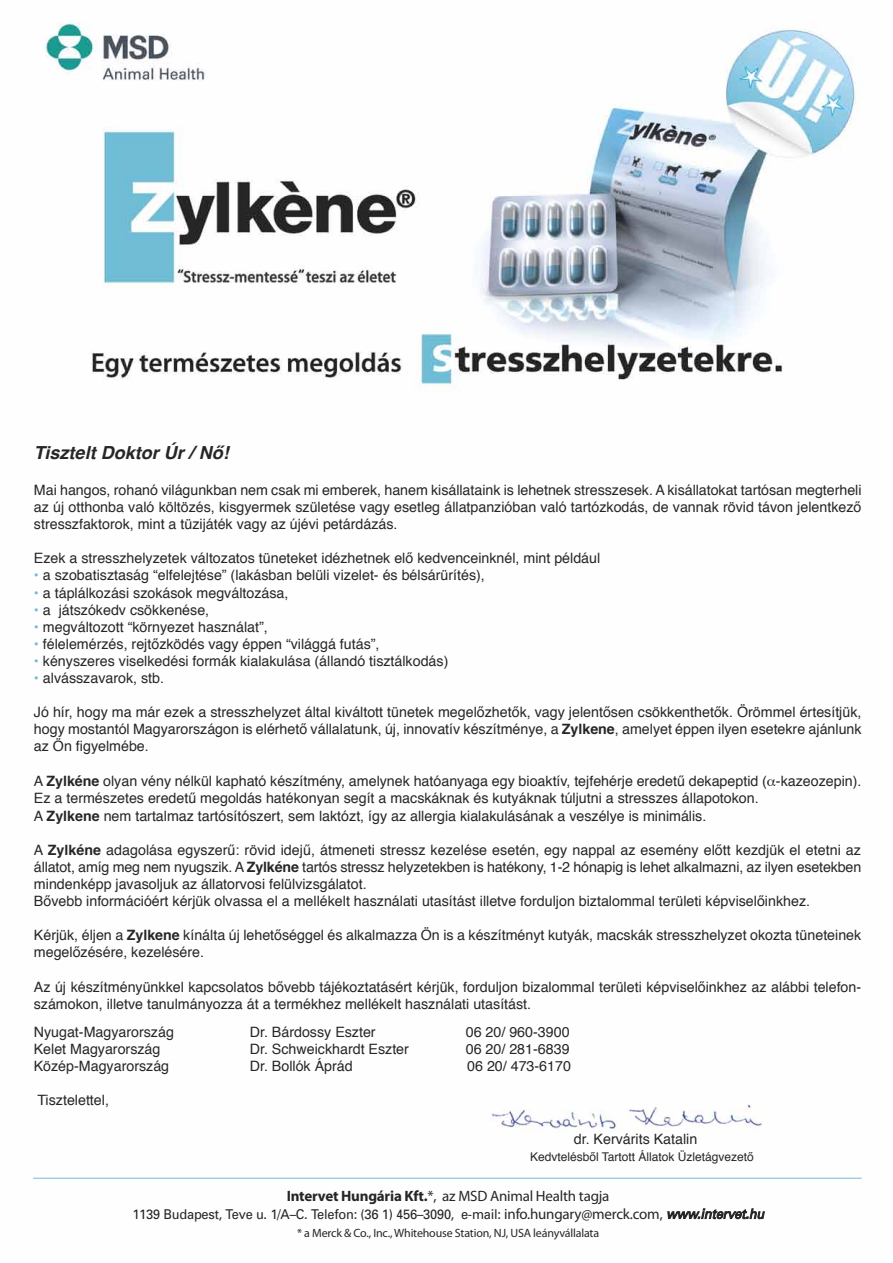
<style>
.page{position:relative;width:893px;height:1263px;background:#fff}
.page>*{position:absolute;margin:0;border:0;box-sizing:border-box;transform-origin:0 0}
.t1{font:italic 700 18px "Helvetica";color:#272627}
.t2{font:15px "Myriad Pro";letter-spacing:-.015em;color:#272627}
.t3{font:14.25px/17.1px "Helvetica";color:#272627}
.t4{font:13.5px "H Univers";letter-spacing:-.015em;color:#272627;scale:.95 1}
.t5{font:12px "Myriad Pro";letter-spacing:-.015em;color:#272627}
.t6{font:12px "Helvetica";color:#272627}
.s1{color:#6fbed6}
.s2{font-weight:700}
.s3{font-family:"Myriad Pro";font-size:15px}
.s4{font-style:italic}
</style>
<div class="page">
<img style="left:33px;top:23px;width:829px;height:1155px">
<hr style="left:33px;top:1178px;width:829px;height:1px;background:#6fbed6">
<img style="left:486px;top:1098px;width:291px;height:35px">
<svg style="left:767px;top:779px;width:8px;height:7px"></svg>
<p class="t1" style="left:34px;top:445px;width:196px">Tisztelt Doktor Úr / Nő!</p>
<p class="t3" style="left:34px;top:482px;width:829px;text-align:justify">Mai hangos, rohanó világunkban nem csak mi emberek, hanem kisállataink is lehetnek stresszesek. A kisállatokat tartósan megterheli az új otthonba való költözés, kisgyermek születése vagy esetleg állatpanzióban való tartózkodás, de vannak rövid távon jelentkező stresszfaktorok, mint a tüzijáték vagy az újévi petárdázás.</p>
<p class="t3" style="left:34px;top:551px;width:568px">Ezek a stresszhelyzetek változatos tüneteket idézhetnek elő kedvenceinknél, mint például</p>
<p class="t3" style="left:34px;top:568px;width:452px"><span class="s1">•</span> a szobatisztaság “elfelejtése” (lakásban belüli vizelet- és bélsárürítés),</p>
<p class="t3" style="left:34px;top:585px;width:256px"><span class="s1">•</span> a táplálkozási szokások megváltozása,</p>
<p class="t3" style="left:34px;top:602px;width:177px"><span class="s1">•</span> a játszókedv csökkenése,</p>
<p class="t3" style="left:34px;top:619px;width:235px"><span class="s1">•</span> megváltozott “környezet használat”,</p>
<p class="t3" style="left:34px;top:636px;width:347px"><span class="s1">•</span> félelemérzés, rejtőzködés vagy éppen “világgá futás”,</p>
<p class="t3" style="left:34px;top:653px;width:416px"><span class="s1">•</span> kényszeres viselkedési formák kialakulása (állandó tisztálkodás)</p>
<p class="t3" style="left:34px;top:671px;width:132px"><span class="s1">•</span> alvásszavarok, stb.</p>
<p class="t3" style="left:34px;top:705px;width:829px;text-align:justify">Jó hír, hogy ma már ezek a stresszhelyzet által kiváltott tünetek megelőzhetők, vagy jelentősen csökkenthetők. Örömmel értesítjük, hogy mostantól Magyarországon is elérhető vállalatunk, új, innovatív készítménye, a <span class="s2">Zylkene</span>, amelyet éppen ilyen esetekre ajánlunk az Ön figyelmébe.</p>
<p class="t3" style="left:34px;top:773px;width:829px">A <span class="s2">Zylkéne</span> olyan vény nélkül kapható készítmény, amelynek hatóanyaga egy bioaktív, tejfehérje eredetű dekapeptid ( -kazeozepin).<br>Ez a természetes eredetű megoldás hatékonyan segít a macskáknak és kutyáknak túljutni a stresszes állapotokon.<br>A <span class="s2">Zylkene</span> nem tartalmaz tartósítószert, sem laktózt, így az allergia kialakulásának a veszélye is minimális.</p>
<p class="t3" style="left:34px;top:842px;width:829px">A <span class="s2">Zylkéne</span> adagolása egyszerű: rövid idejű, átmeneti stressz kezelése esetén, egy nappal az esemény előtt kezdjük el etetni az állatot, amíg meg nem nyugszik. A <span class="s2">Zylkéne</span> tartós stressz helyzetekben is hatékony, 1-2 hónapig is lehet alkalmazni, az ilyen esetekben mindenképp javasoljuk az állatorvosi felülvizsgálatot.<br>Bővebb információért kérjük olvassa el a mellékelt használati utasítást illetve forduljon biztalommal területi képviselőinkhez.</p>
<p class="t3" style="left:34px;top:928px;width:829px">Kérjük, éljen a <span class="s2">Zylkene</span> kínálta új lehetőséggel és alkalmazza Ön is a készítményt kutyák, macskák stresszhelyzet okozta tüneteinek megelőzésére, kezelésére.</p>
<p class="t3" style="left:34px;top:979px;width:829px">Az új készítményünkkel kapcsolatos bővebb tájékoztatásért kérjük, forduljon bizalommal területi képviselőinkhez az alábbi telefon&shy;számokon, illetve tanulmányozza át a termékhez mellékelt használati utasítást.</p>
<p class="t3" style="left:34px;top:1024px;width:142px">Nyugat-Magyarország</p>
<p class="t3" style="left:250px;top:1024px;width:127px">Dr. Bárdossy Eszter</p>
<p class="t3" style="left:466px;top:1024px;width:105px">06 20/ 960-3900</p>
<p class="t3" style="left:34px;top:1041px;width:128px">Kelet Magyarország</p>
<p class="t3" style="left:250px;top:1041px;width:161px">Dr. Schweickhardt Eszter</p>
<p class="t3" style="left:466px;top:1041px;width:105px">06 20/ 281-6839</p>
<p class="t3" style="left:34px;top:1058px;width:137px">Közép-Magyarország</p>
<p class="t3" style="left:250px;top:1058px;width:104px">Dr. Bollók Áprád</p>
<p class="t3" style="left:467px;top:1058px;width:105px">06 20/ 473-6170</p>
<p class="t3" style="left:37px;top:1092px;width:73px">Tisztelettel,</p>
<p class="t3" style="left:574px;top:1131px;width:125px">dr. Kervárits Katalin</p>
<p class="t6" style="left:530px;top:1151px;width:225px">Kedvtelésből Tartott Állatok Üzletágvezető</p>
<p class="t2" style="left:287px;top:1190px;width:324px"><span class="s2">Intervet Hungária Kft.</span>*, az MSD Animal Health tagja</p>
<p class="t4" style="left:132px;top:1206px;width:669px">1139 Budapest, Teve u. 1/A–C. Telefon: (36 1) 456–3090, e-mail: <span class="s3">info.hungary@merck.com</span>, <span class="s4">www.intervet.hu</span></p>
<p class="t5" style="left:297px;top:1228px;width:304px">* a Merck &amp; Co., Inc., Whitehouse Station, NJ, USA leányvállalata</p>
</div>
